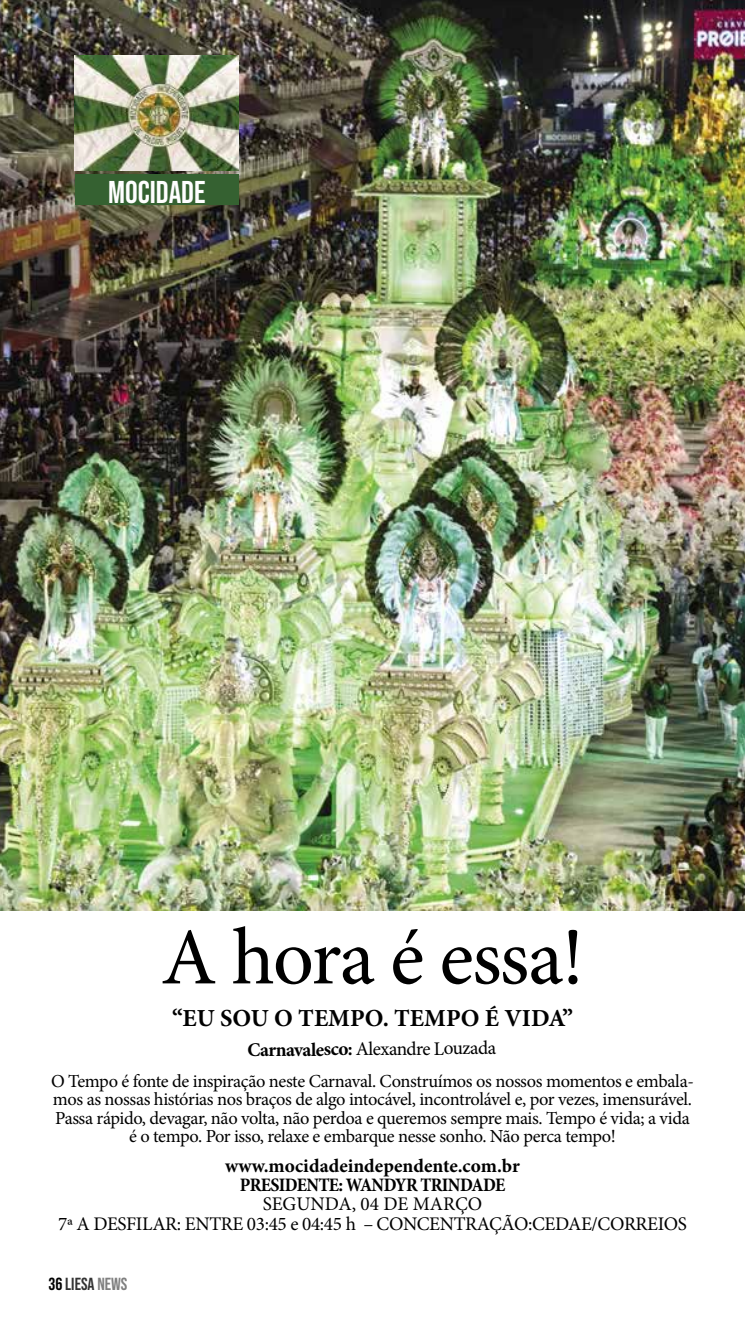
<style>
.page{position:relative;width:745px;height:1340px;background:#fff}
.page>*{position:absolute;margin:0;border:0;box-sizing:border-box;transform-origin:0 0}
.t1{font:80.5px "Minion Pro";letter-spacing:-.02em;color:#000}
.t2{font:31.5px "Bebas Neue";color:#fff}
.t3{font:700 24.5px "Minion Pro";color:#000}
.t4{font:19.25px/19.2px "Minion Pro";letter-spacing:-.02em;color:#000;text-align:center}
.t5{font:700 19.25px "Minion Pro";color:#000}
.t6{font:700 condensed 19.25px "Minion Pro";letter-spacing:-.03em;color:#000}
.t7{font:18.38px/18.4px "Minion Pro";letter-spacing:-.02em;color:#000;text-align:center}
.t8{font:17.5px "Bebas Neue";color:#333}
.s1{font-weight:700}
.s2{color:#000}
.s3{color:#7f7f7f}
</style>
<div class="page">
<img style="left:0;top:0;width:744px;height:910px">
<img style="left:74px;top:55px;width:164px;height:115px">
<div style="left:75px;top:174px;width:164px;height:31px;background:#356131"></div>
<h2 class="t2" style="left:108px;top:174px;width:99px">MOCIDADE</h2>
<h1 class="t1" style="left:161px;top:903px;width:424px">A hora é essa!</h1>
<h3 class="t3" style="left:172px;top:1001px;width:402px">“EU SOU O TEMPO. TEMPO É VIDA”</h3>
<p class="t4" style="left:247px;top:1041px;width:250px;rotate:-1deg"><span class="s1">Carnavalesco:</span> Alexandre Louzada</p>
<p class="t7" style="left:51px;top:1071px;width:644px">O Tempo é fonte de inspiração neste Carnaval. Construímos os nossos momentos e embala&shy;mos as nossas histórias nos braços de algo intocável, incontrolável e, por vezes, imensurável.<br>Passa rápido, devagar, não volta, não perdoa e queremos sempre mais. Tempo é vida; a vida é o tempo. Por isso, relaxe e embarque nesse sonho. Não perca tempo!</p>
<p class="t5" style="left:225px;top:1152px;width:296px">www.mocidadeindependente.com.br</p>
<p class="t6" style="left:240px;top:1171px;width:267px">PRESIDENTE: WANDYR TRINDADE</p>
<p class="t4" style="left:58px;top:1194px;width:629px">SEGUNDA, 04 DE MARÇO<br>7ª A DESFILAR: ENTRE 03:45 e 04:45 h – CONCENTRAÇÃO:CEDAE/CORREIOS</p>
<p class="t8" style="left:48px;top:1274px;width:80px"><span class="s2">36</span> LIESA <span class="s3">NEWS</span></p>
</div>
